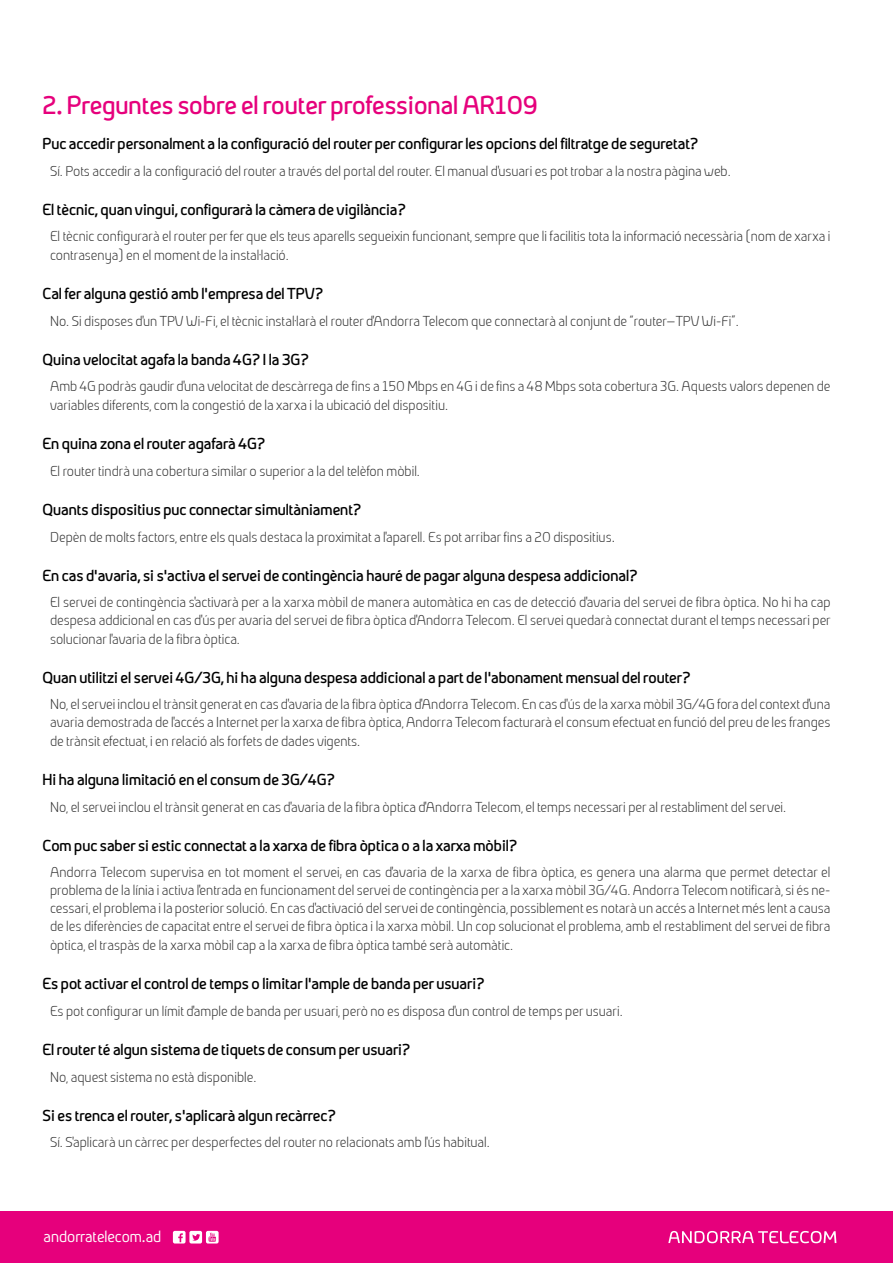
<style>
.page{position:relative;width:893px;height:1263px;background:#fff}
.page>*{position:absolute;margin:0;border:0;box-sizing:border-box;transform-origin:0 0}
.t1{font:27px "Pirenaica bold";color:#e6007c}
.t2{font:16.65px "Pirenaica";color:#fff}
.t3{font:16.5px "Pirenaica bold";color:#000}
.t4{font:300 15px/18px "Pirenaica";color:#333}
.s1{font-size:16.5px}
</style>
<div class="page">
<div style="left:0;top:1211px;width:893px;height:52px;background:#e6007c"></div>
<svg style="left:668px;top:1231px;width:168px;height:12px"></svg>
<svg style="left:173px;top:1231px;width:46px;height:12px"></svg>
<h1 class="t1" style="left:43px;top:90px;width:497px">2. Preguntes sobre el router professional AR109</h1>
<p class="t3" style="left:43px;top:135px;width:657px">Puc accedir personalment a la configuració del router per configurar les opcions del filtratge de seguretat?</p>
<p class="t4" style="left:50px;top:163px;width:682px">Sí. Pots accedir a la configuració del router a través del portal del router. El manual d’usuari es pot trobar a la nostra pàgina web.</p>
<p class="t3" style="left:43px;top:201px;width:365px">El tècnic, quan vingui, configurarà la càmera de vigilància?</p>
<p class="t4" style="left:50px;top:227px;width:782px;line-height:19.5px">El tècnic configurarà el router per fer que els teus aparells segueixin funcionant, sempre que li facilitis tota la informació necessària (nom de xarxa i contrasenya) en el moment de la instal·lació.</p>
<p class="t3" style="left:43px;top:285px;width:282px">Cal fer alguna gestió amb l’empresa del TPV?</p>
<p class="t4" style="left:50px;top:313px;width:690px">No. Si disposes d’un TPV Wi-Fi, el tècnic instal·larà el router d’Andorra Telecom que connectarà al conjunt de “router–TPV Wi-Fi”.</p>
<p class="t3" style="left:43px;top:351px;width:268px">Quina velocitat agafa la banda 4G? I la 3G?</p>
<p class="t4" style="left:50px;top:377px;width:782px;line-height:19.5px">Amb 4G podràs gaudir d’una velocitat de descàrrega de fins a 150 Mbps en 4G i de fins a 48 Mbps sota cobertura 3G. Aquests valors depenen de variables diferents, com la congestió de la xarxa i la ubicació del dispositiu.</p>
<p class="t3" style="left:43px;top:435px;width:224px">En quina zona el router agafarà 4G?</p>
<p class="t4" style="left:50px;top:463px;width:371px">El router tindrà una cobertura similar o superior a la del telèfon mòbil.</p>
<p class="t3" style="left:43px;top:501px;width:320px">Quants dispositius puc connectar simultàniament?</p>
<p class="t4" style="left:50px;top:529px;width:566px">Depèn de molts factors, entre els quals destaca la proximitat a l’aparell. Es pot arribar fins a 20 dispositius<span class="s1">.</span></p>
<p class="t3" style="left:43px;top:567px;width:597px">En cas d’avaria, si s’activa el servei de contingència hauré de pagar alguna despesa addicional?</p>
<p class="t4" style="left:50px;top:593px;width:782px">El servei de contingència s’activarà per a la xarxa mòbil de manera automàtica en cas de detecció d’avaria del servei de fibra òptica. No hi ha cap despesa addicional en cas d’ús per avaria del servei de fibra òptica d’Andorra Telecom. El servei quedarà connectat durant el temps necessari per</p>
<p class="t4" style="left:50px;top:631px;width:191px">solucionar l’avaria de la fibra òptica.</p>
<p class="t3" style="left:43px;top:669px;width:649px">Quan utilitzi el servei 4G/3G, hi ha alguna despesa addicional a part de l’abonament mensual del router?</p>
<p class="t4" style="left:50px;top:695px;width:782px">No, el servei inclou el trànsit generat en cas d’avaria de la fibra òptica d’Andorra Telecom. En cas d’ús de la xarxa mòbil 3G/4G fora del context d’una avaria demostrada de l’accés a Internet per la xarxa de fibra òptica, Andorra Telecom facturarà el consum efectuat en funció del preu de les franges</p>
<p class="t4" style="left:50px;top:733px;width:312px">de trànsit efectuat, i en relació als forfets de dades vigents.</p>
<p class="t3" style="left:43px;top:771px;width:294px">Hi ha alguna limitació en el consum de 3G/4G?</p>
<p class="t4" style="left:50px;top:799px;width:738px">No, el servei inclou el trànsit generat en cas d’avaria de la fibra òptica d’Andorra Telecom, el temps necessari per al restabliment del servei.</p>
<p class="t3" style="left:43px;top:837px;width:476px">Com puc saber si estic connectat a la xarxa de fibra òptica o a la xarxa mòbil?</p>
<p class="t4" style="left:50px;top:863px;width:782px;text-align:justify">Andorra Telecom supervisa en tot moment el servei; en cas d’avaria de la xarxa de fibra òptica, es genera una alarma que permet detectar el problema de la línia i activa l’entrada en funcionament del servei de contingència per a la xarxa mòbil 3G/4G. Andorra Telecom notificarà, si és ne&shy;cessari, el problema i la posterior solució. En cas d’activació del servei de contingència, possiblement es notarà un accés a Internet més lent a causa de les diferències de capacitat entre el servei de fibra òptica i la xarxa mòbil. Un cop solucionat el problema, amb el restabliment del servei de fibra</p>
<p class="t4" style="left:50px;top:937px;width:465px">òptica, el traspàs de la xarxa mòbil cap a la xarxa de fibra òptica també serà automàtic.</p>
<p class="t3" style="left:43px;top:975px;width:444px">Es pot activar el control de temps o limitar l’ample de banda per usuari?</p>
<p class="t4" style="left:50px;top:1003px;width:574px">Es pot configurar un límit d’ample de banda per usuari, però no es disposa d’un control de temps per usuari.</p>
<p class="t3" style="left:43px;top:1041px;width:369px">El router té algun sistema de tiquets de consum per usuari?</p>
<p class="t4" style="left:50px;top:1069px;width:208px">No, aquest sistema no està disponible.</p>
<p class="t3" style="left:43px;top:1107px;width:295px">Si es trenca el router, s’aplicarà algun recàrrec?</p>
<p class="t4" style="left:50px;top:1133px;width:441px">Sí. S’aplicarà un càrrec per desperfectes del router no relacionats amb l’ús habitual.</p>
<p class="t2" style="left:44px;top:1228px;width:119px">andorratelecom.ad</p>
</div>
